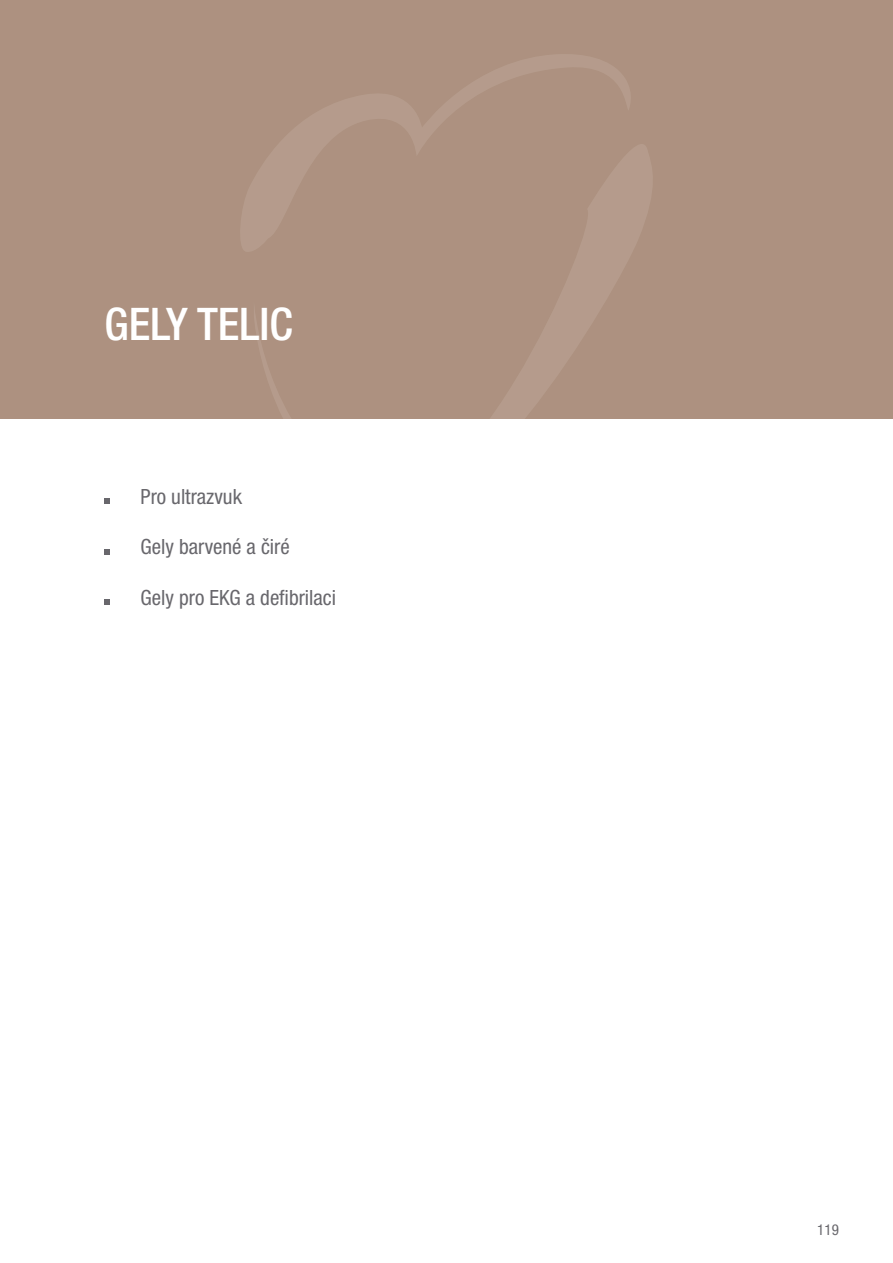
<style>
.page{position:relative;width:893px;height:1263px;background:#fff}
.page>*{position:absolute;margin:0;border:0;box-sizing:border-box;transform-origin:0 0}
.t1{font:500 condensed 45px "Helvetica Neue LT Pro";color:#fff}
.t2{font:condensed 21px "Helvetica Neue LT Pro";color:#68676c}
.t3{font:condensed 15px "Helvetica Neue LT Pro";color:#68676c}
</style>
<div class="page">
<div style="left:0;top:0;width:893px;height:419px;background:#ad9180"></div>
<svg style="left:254px;top:144px;width:398px;height:275px"></svg>
<svg style="left:240px;top:54px;width:396px;height:200px"></svg>
<svg style="left:105px;top:498px;width:5px;height:6px"></svg>
<svg style="left:105px;top:549px;width:5px;height:5px"></svg>
<svg style="left:105px;top:599px;width:5px;height:6px"></svg>
<h1 class="t1" style="left:105px;top:298px;width:190px">GELY TELIC</h1>
<p class="t2" style="left:141px;top:484px;width:103px">Pro ultrazvuk</p>
<p class="t2" style="left:141px;top:535px;width:151px">Gely barvené a čiré</p>
<p class="t2" style="left:141px;top:585px;width:197px">Gely pro EKG a defibrilaci</p>
<p class="t3" style="left:817px;top:1220px;width:23px">119</p>
</div>
